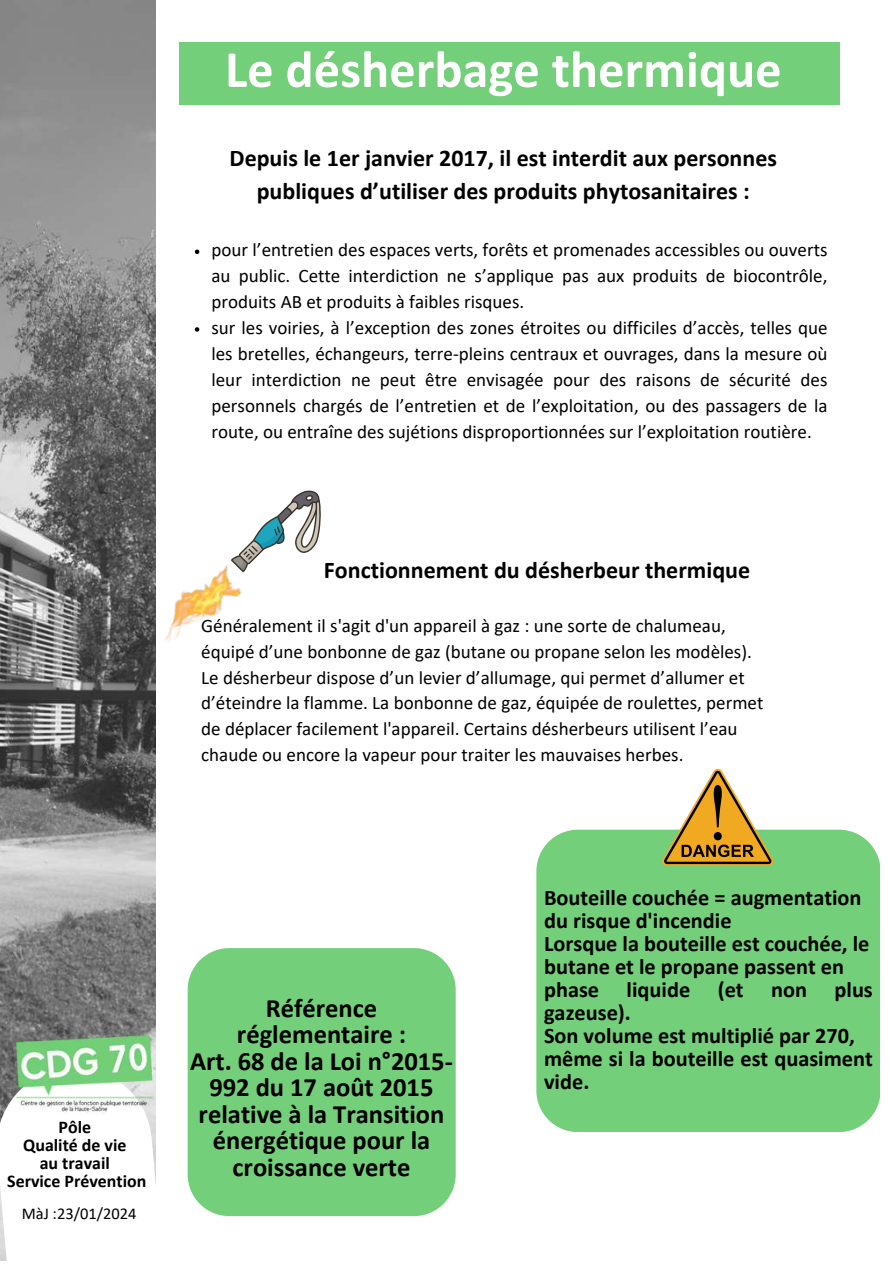
<style>
.page{position:relative;width:893px;height:1264px;background:#fff}
.page>*{position:absolute;margin:0;border:0;box-sizing:border-box;transform-origin:0 0}
.t1{font:700 52.5px "Calibri";color:#fff}
.t2{font:700 26.55px/26.5px "Calibri";color:#000;text-align:center}
.t3{font:700 24px/32.7px "Calibri";color:#000;text-align:center}
.t4{font:700 22.35px/23px "Calibri";color:#000}
.t5{font:19.05px/25.8px "Calibri";color:#000}
.t6{font:700 17.85px/18px "Calibri";color:#000;text-align:center}
.t7{font:16.5px "Calibri";color:#000}
</style>
<div class="page">
<img style="left:0;top:0;width:155px;height:1067px">
<svg style="left:0;top:1067px;width:156px;height:194px"></svg>
<img style="left:8px;top:1003px;width:148px;height:154px">
<div style="left:179px;top:43px;width:660px;height:62px;background:#73cf79"></div>
<div style="left:536px;top:829px;width:344px;height:303px;background:#73cf79"></div>
<div style="left:188px;top:948px;width:267px;height:268px;background:#73cf79"></div>
<svg style="left:661px;top:768px;width:113px;height:97px"></svg>
<svg style="left:233px;top:490px;width:88px;height:75px"></svg>
<img style="left:146px;top:558px;width:102px;height:93px">
<svg style="left:195px;top:249px;width:4px;height:5px"></svg>
<svg style="left:195px;top:327px;width:4px;height:5px"></svg>
<h1 class="t1" style="left:225px;top:47px;width:558px">Le désherbage thermique</h1>
<p class="t3" style="left:229px;top:144px;width:549px">Depuis le 1er janvier 2017, il est interdit aux personnes publiques d’utiliser des produits phytosanitaires :</p>
<p class="t5" style="left:211px;top:239px;width:617px">pour l’entretien des espaces verts, forêts et promenades accessibles ou ouverts au public. Cette interdiction ne s’applique pas aux produits de biocontrôle, produits AB et produits à faibles risques.<br>sur les voiries, à l’exception des zones étroites ou difficiles d’accès, telles que les bretelles, échangeurs, terre-pleins centraux et ouvrages, dans la mesure où leur interdiction ne peut être envisagée pour des raisons de sécurité des personnels chargés de l’entretien et de l’exploitation, ou des passagers de la route, ou entraîne des sujétions disproportionnées sur l’exploitation routière.</p>
<p class="t3" style="left:324px;top:555px;width:427px">Fonctionnement du désherbeur thermique</p>
<p class="t5" style="left:201px;top:614px;width:563px">Généralement il s'agit d'un appareil à gaz : une sorte de chalumeau, équipé d’une bonbonne de gaz (butane ou propane selon les modèles).<br>Le désherbeur dispose d’un levier d’allumage, qui permet d’allumer et d’éteindre la flamme. La bonbonne de gaz, équipée de roulettes, permet de déplacer facilement l'appareil. Certains désherbeurs utilisent l’eau chaude ou encore la vapeur pour traiter les mauvaises herbes.</p>
<p class="t6" style="left:7px;top:1119px;width:141px">Pôle<br>Qualité de vie<br>au travail<br>Service Prévention</p>
<p class="t7" style="left:22px;top:1207px;width:116px">MàJ :23/01/2024</p>
<h2 class="t2" style="left:190px;top:996px;width:264px">Référence réglementaire :<br>Art. 68 de la Loi n°2015-<br>992 du 17 août 2015 relative à la Transition énergétique pour la croissance verte</h2>
<p class="t4" style="left:544px;top:888px;width:330px">Bouteille couchée = augmentation du risque d'incendie<br>Lorsque la bouteille est couchée, le butane et le propane passent en phase liquide (et non plus gazeuse).<br>Son volume est multiplié par 270, même si la bouteille est quasiment vide.</p>
</div>
